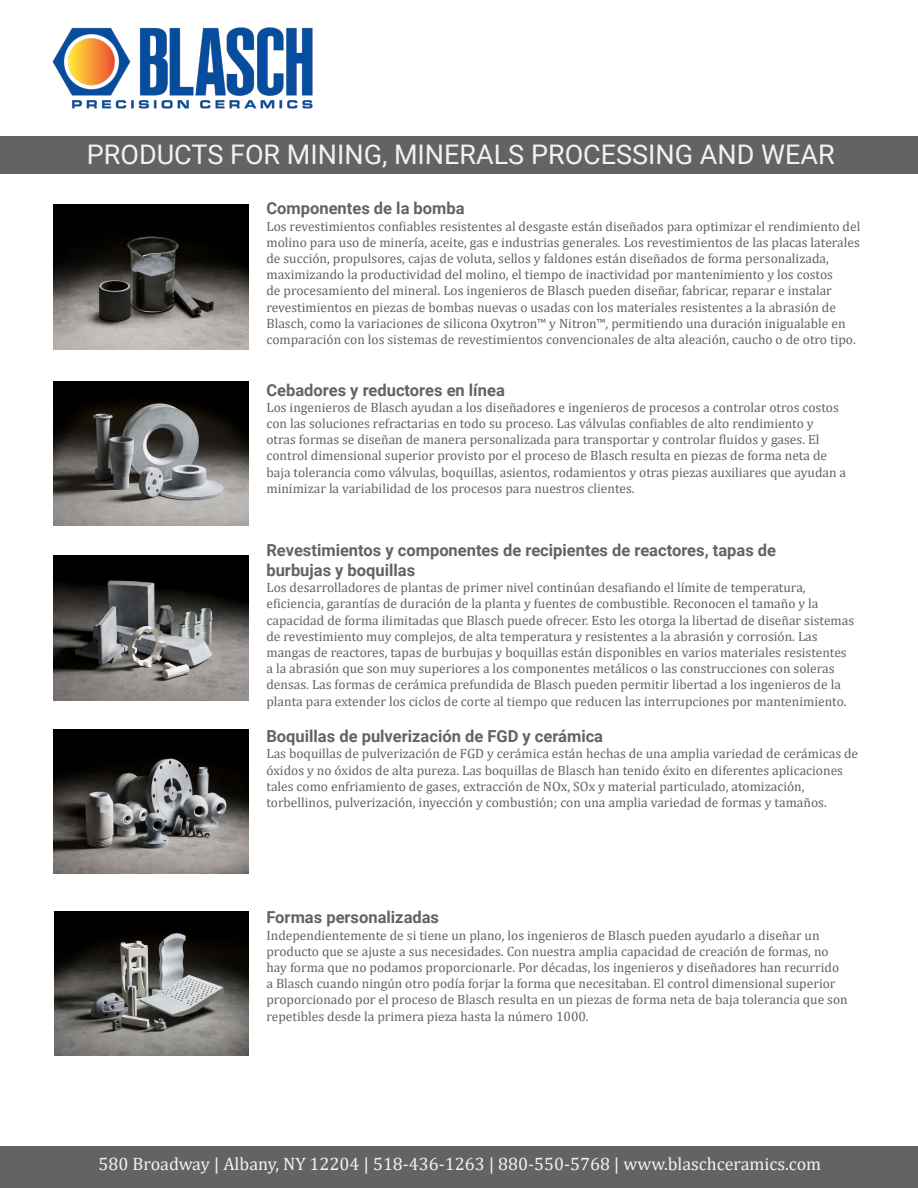
<style>
.page{position:relative;width:918px;height:1188px;background:#fff}
.page>*{position:absolute;margin:0;border:0;box-sizing:border-box;transform-origin:0 0}
.t1{font:27px "Roboto";color:#f2f2f2}
.t2{font:18px "Cambria";color:#f2f2f2}
.t3{font:700 16.5px/19.8px "Roboto";color:#636363}
.t4{font:13.5px/16.2px "Cambria";color:#636363}
</style>
<div class="page">
<img style="left:54px;top:204px;width:195px;height:145px">
<img style="left:54px;top:381px;width:195px;height:144px">
<img style="left:54px;top:556px;width:195px;height:145px">
<img style="left:54px;top:730px;width:195px;height:143px">
<div style="left:0;top:1146px;width:918px;height:42px;background:#636363"></div>
<img style="left:54px;top:912px;width:195px;height:144px">
<div style="left:0;top:136px;width:918px;height:37px;background:#636363"></div>
<img style="left:52px;top:27px;width:261px;height:82px">
<h1 class="t1" style="left:87px;top:135px;width:749px">PRODUCTS FOR MINING, MINERALS PROCESSING AND WEAR</h1>
<p class="t3" style="left:266px;top:198px;width:200px">Componentes de la bomba</p>
<p class="t4" style="left:266px;top:218px;width:595px">Los revestimientos confiables resistentes al desgaste están diseñados para optimizar el rendimiento del molino para uso de minería, aceite, gas e industrias generales. Los revestimientos de las placas laterales de succión, propulsores, cajas de voluta, sellos y faldones están diseñados de forma personalizada, maximizando la productividad del molino, el tiempo de inactividad por mantenimiento y los costos<br>de procesamiento del mineral. Los ingenieros de Blasch pueden diseñar, fabricar, reparar e instalar revestimientos en piezas de bombas nuevas o usadas con los materiales resistentes a la abrasión de Blasch, como la variaciones de silicona Oxytron™ y Nitron™, permitiendo una duración inigualable en comparación con los sistemas de revestimientos convencionales de alta aleación, caucho o de otro tipo.</p>
<p class="t3" style="left:266px;top:379px;width:240px">Cebadores y reductores en línea</p>
<p class="t4" style="left:266px;top:399px;width:581px">Los ingenieros de Blasch ayudan a los diseñadores e ingenieros de procesos a controlar otros costos con las soluciones refractarias en todo su proceso. Las válvulas confiables de alto rendimiento y otras formas se diseñan de manera personalizada para transportar y controlar fluidos y gases. El control dimensional superior provisto por el proceso de Blasch resulta en piezas de forma neta de baja tolerancia como válvulas, boquillas, asientos, rodamientos y otras piezas auxiliares que ayudan a minimizar la variabilidad de los procesos para nuestros clientes.</p>
<p class="t3" style="left:266px;top:540px;width:511px">Revestimientos y componentes de recipientes de reactores, tapas de burbujas y boquillas</p>
<p class="t4" style="left:266px;top:579px;width:589px">Los desarrolladores de plantas de primer nivel continúan desafiando el límite de temperatura, eficiencia, garantías de duración de la planta y fuentes de combustible. Reconocen el tamaño y la capacidad de forma ilimitadas que Blasch puede ofrecer. Esto les otorga la libertad de diseñar sistemas de revestimiento muy complejos, de alta temperatura y resistentes a la abrasión y corrosión. Las mangas de reactores, tapas de burbujas y boquillas están disponibles en varios materiales resistentes a la abrasión que son muy superiores a los componentes metálicos o las construcciones con soleras densas. Las formas de cerámica prefundida de Blasch pueden permitir libertad a los ingenieros de la planta para extender los ciclos de corte al tiempo que reducen las interrupciones por mantenimiento.</p>
<p class="t3" style="left:266px;top:726px;width:338px">Boquillas de pulverización de FGD y cerámica</p>
<p class="t4" style="left:266px;top:746px;width:593px">Las boquillas de pulverización de FGD y cerámica están hechas de una amplia variedad de cerámicas de óxidos y no óxidos de alta pureza. Las boquillas de Blasch han tenido éxito en diferentes aplicaciones tales como enfriamiento de gases, extracción de NOx, SOx y material particulado, atomización, torbellinos, pulverización, inyección y combustión; con una amplia variedad de formas y tamaños.</p>
<p class="t3" style="left:266px;top:907px;width:174px">Formas personalizadas</p>
<p class="t4" style="left:266px;top:927px;width:583px">Independientemente de si tiene un plano, los ingenieros de Blasch pueden ayudarlo a diseñar un producto que se ajuste a sus necesidades. Con nuestra amplia capacidad de creación de formas, no hay forma que no podamos proporcionarle. Por décadas, los ingenieros y diseñadores han recurrido a Blasch cuando ningún otro podía forjar la forma que necesitaban. El control dimensional superior proporcionado por el proceso de Blasch resulta en un piezas de forma neta de baja tolerancia que son repetibles desde la primera pieza hasta la número 1000.</p>
<h2 class="t2" style="left:99px;top:1153px;width:724px">580 Broadway | Albany, NY 12204 | 518-436-1263 | 880-550-5768 | www.blaschceramics.com</h2>
</div>
